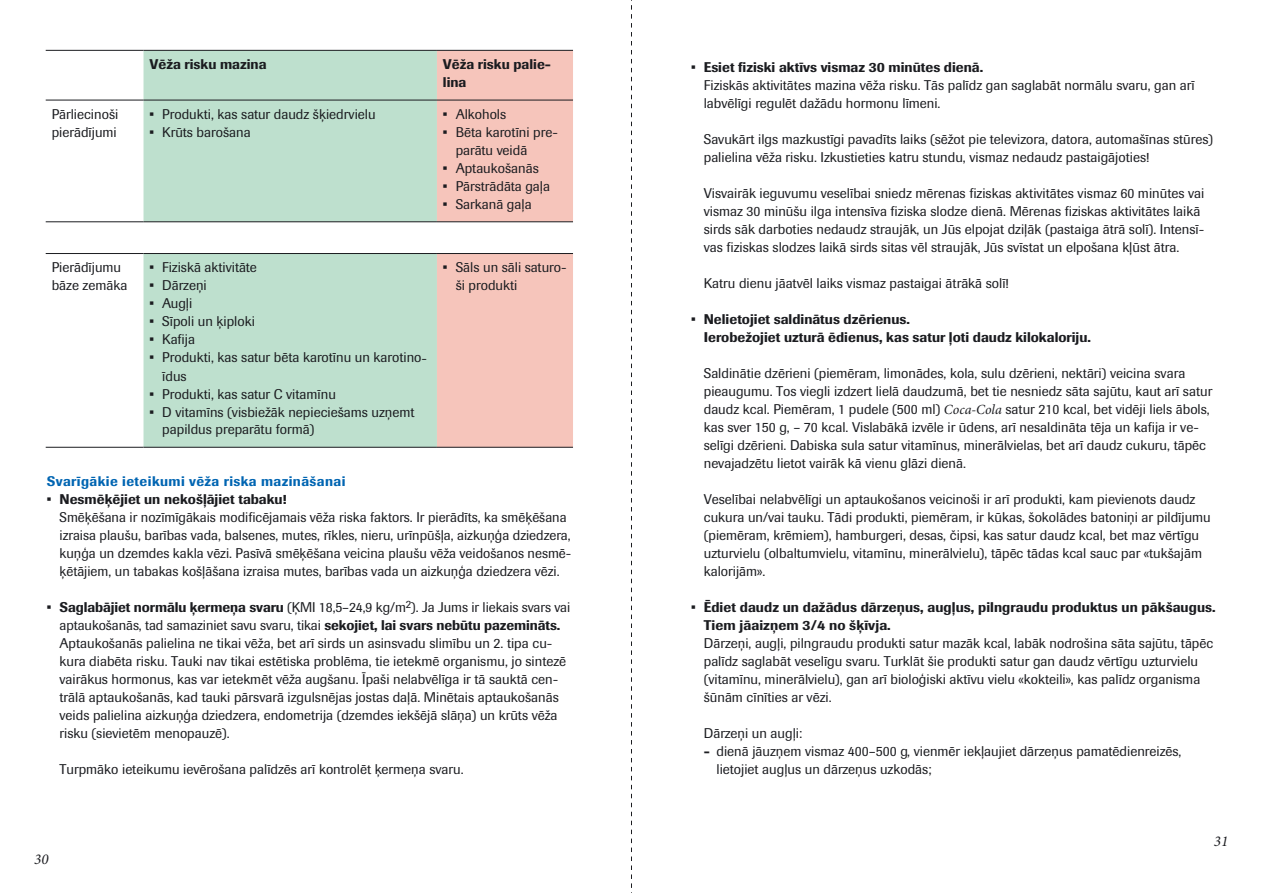
<style>
.page{position:relative;width:1263px;height:893px;background:#fff}
.page>*{position:absolute;margin:0;border:0;box-sizing:border-box;transform-origin:0 0}
.t1{font:italic 15px "Minion Pro";color:#1b1c20}
.t2{font:13.95px/18px "Imago";color:#1b1c20}
.t3{font:500 13.95px/18px "Imago";color:#1b1c20}
.t4{font:500 13.8px "Imago";letter-spacing:.03em;color:#0065b2}
.s1{font-weight:500}
.s2{font-family:"Minion Pro";font-style:italic}
</style>
<div class="page">
<svg style="left:144px;top:51px;width:293px;height:396px;background:#c2e1d1"></svg>
<svg style="left:437px;top:51px;width:136px;height:396px;background:#f6c9bf"></svg>
<hr style="left:46px;top:50px;width:98px;height:1px;background:#1b1c20">
<hr style="left:144px;top:50px;width:293px;height:1px;background:#1b1c20">
<hr style="left:437px;top:50px;width:136px;height:1px;background:#1b1c20">
<hr style="left:46px;top:221px;width:98px;height:1px;background:#1b1c20">
<hr style="left:144px;top:221px;width:293px;height:1px;background:#1b1c20">
<hr style="left:437px;top:221px;width:136px;height:1px;background:#1b1c20">
<hr style="left:46px;top:253px;width:98px;height:1px;background:#1b1c20">
<hr style="left:144px;top:253px;width:293px;height:1px;background:#1b1c20">
<hr style="left:437px;top:253px;width:136px;height:1px;background:#1b1c20">
<hr style="left:46px;top:100px;width:98px;height:1px;background:#1b1c20">
<hr style="left:144px;top:100px;width:293px;height:1px;background:#1b1c20">
<hr style="left:437px;top:100px;width:136px;height:1px;background:#1b1c20">
<hr style="left:46px;top:447px;width:98px;height:1px;background:#1b1c20">
<hr style="left:144px;top:447px;width:293px;height:1px;background:#1b1c20">
<hr style="left:437px;top:447px;width:136px;height:1px;background:#1b1c20">
<svg style="left:631px;top:0;width:1px;height:893px"></svg>
<p class="t3" style="left:149px;top:55px;width:119px">Vēža risku mazina</p>
<p class="t3" style="left:443px;top:55px;width:110px">Vēža risku palie&shy;lina</p>
<p class="t2" style="left:52px;top:105px;width:68px">Pārliecinoši pierādījumi</p>
<p class="t2" style="left:149px;top:105px;width:228px"><span class="s1">•</span> Produkti, kas satur daudz šķiedrvielu</p>
<p class="t2" style="left:149px;top:123px;width:103px"><span class="s1">•</span> Krūts barošana</p>
<p class="t2" style="left:443px;top:105px;width:65px"><span class="s1">•</span> Alkohols</p>
<p class="t2" style="left:456px;top:123px;width:104px;text-indent:-13px"><span class="s1">•</span> Bēta karotīni pre&shy;parātu veidā</p>
<p class="t2" style="left:443px;top:159px;width:97px"><span class="s1">•</span> Aptaukošanās</p>
<p class="t2" style="left:443px;top:177px;width:109px"><span class="s1">•</span> Pārstrādāta gaļa</p>
<p class="t2" style="left:443px;top:195px;width:90px"><span class="s1">•</span> Sarkanā gaļa</p>
<p class="t2" style="left:52px;top:258px;width:77px">Pierādījumu bāze zemāka</p>
<p class="t2" style="left:149px;top:258px;width:109px"><span class="s1">•</span> Fiziskā aktivitāte</p>
<p class="t2" style="left:149px;top:276px;width:59px"><span class="s1">•</span> Dārzeņi</p>
<p class="t2" style="left:149px;top:294px;width:44px"><span class="s1">•</span> Augļi</p>
<p class="t2" style="left:149px;top:312px;width:107px"><span class="s1">•</span> Sīpoli un ķiploki</p>
<p class="t2" style="left:149px;top:330px;width:47px"><span class="s1">•</span> Kafija</p>
<p class="t2" style="left:162px;top:348px;width:266px;text-indent:-13px"><span class="s1">•</span> Produkti, kas satur bēta karotīnu un karotino&shy;īdus</p>
<p class="t2" style="left:150px;top:384px;width:188px"><span class="s1">•</span> Produkti, kas satur C vitamīnu</p>
<p class="t2" style="left:162px;top:402px;width:254px;text-indent:-13px"><span class="s1">•</span> D vitamīns (visbiežāk nepieciešams uzņemt papildus preparātu formā)</p>
<p class="t2" style="left:456px;top:258px;width:113px;text-indent:-13px"><span class="s1">•</span> Sāls un sāli saturo&shy;ši produkti</p>
<p class="t4" style="left:47px;top:472px;width:300px">Svarīgākie ieteikumi vēža riska mazināšanai</p>
<p class="t3" style="left:47px;top:490px;width:241px">• Nesmēķējiet un nekošļājiet tabaku!</p>
<p class="t2" style="left:60px;top:508px;width:513px">Smēķēšana ir nozīmīgākais modificējamais vēža riska faktors. Ir pierādīts, ka smēķēšana izraisa plaušu, barības vada, balsenes, mutes, rīkles, nieru, urīnpūšļa, aizkuņģa dziedzera, kuņģa un dzemdes kakla vēzi. Pasīvā smēķēšana veicina plaušu vēža veidošanos nesmē&shy;ķētājiem, un tabakas košļāšana izraisa mutes, barības vada un aizkuņģa dziedzera vēzi.</p>
<p class="t2" style="left:60px;top:598px;width:512px;text-indent:-13px"><span class="s1">• Saglabājiet normālu ķermeņa svaru</span> (ĶMI 18,5–24,9 kg/m<sup>2</sup>). Ja Jums ir liekais svars vai aptaukošanās, tad samaziniet savu svaru, tikai <span class="s1">sekojiet, lai svars nebūtu pazemināts.<br></span>Aptaukošanās palielina ne tikai vēža, bet arī sirds un asinsvadu slimību un 2. tipa cu&shy;kura diabēta risku. Tauki nav tikai estētiska problēma, tie ietekmē organismu, jo sintezē vairākus hormonus, kas var ietekmēt vēža augšanu. Īpaši nelabvēlīga ir tā sauktā cen&shy;trālā aptaukošanās, kad tauki pārsvarā izgulsnējas jostas daļā. Minētais aptaukošanās veids palielina aizkuņģa dziedzera, endometrija (dzemdes iekšējā slāņa) un krūts vēža risku (sievietēm menopauzē).</p>
<p class="t2" style="left:60px;top:760px;width:406px">Turpmāko ieteikumu ievērošana palīdzēs arī kontrolēt ķermeņa svaru.</p>
<p class="t1" style="left:34px;top:849px;width:16px">30</p>
<p class="t3" style="left:691px;top:58px;width:294px">• Esiet fiziski aktīvs vismaz 30 minūtes dienā.</p>
<p class="t2" style="left:704px;top:76px;width:492px">Fiziskās aktivitātes mazina vēža risku. Tās palīdz gan saglabāt normālu svaru, gan arī labvēlīgi regulēt dažādu hormonu līmeni.</p>
<p class="t2" style="left:704px;top:130px;width:511px">Savukārt ilgs mazkustīgi pavadīts laiks (sēžot pie televizora, datora, automašīnas stūres) palielina vēža risku. Izkustieties katru stundu, vismaz nedaudz pastaigājoties!</p>
<p class="t2" style="left:704px;top:184px;width:502px">Visvairāk ieguvumu veselībai sniedz mērenas fiziskas aktivitātes vismaz 60 minūtes vai vismaz 30 minūšu ilga intensīva fiziska slodze dienā. Mērenas fiziskas aktivitātes laikā sirds sāk darboties nedaudz straujāk, un Jūs elpojat dziļāk (pastaiga ātrā solī). Intensī&shy;vas fiziskas slodzes laikā sirds sitas vēl straujāk, Jūs svīstat un elpošana kļūst ātra.</p>
<p class="t2" style="left:704px;top:274px;width:306px">Katru dienu jāatvēl laiks vismaz pastaigai ātrākā solī!</p>
<p class="t3" style="left:704px;top:310px;width:389px;text-indent:-13px">• Nelietojiet saldinātus dzērienus.<br>Ierobežojiet uzturā ēdienus, kas satur ļoti daudz kilokaloriju.</p>
<p class="t2" style="left:704px;top:364px;width:510px">Saldinātie dzērieni (piemēram, limonādes, kola, sulu dzērieni, nektāri) veicina svara pieaugumu. Tos viegli izdzert lielā daudzumā, bet tie nesniedz sāta sajūtu, kaut arī satur daudz kcal. Piemēram, 1 pudele (500 ml) <span class="s2">Coca-Cola</span> satur 210 kcal, bet vidēji liels ābols, kas sver 150 g, – 70 kcal. Vislabākā izvēle ir ūdens, arī nesaldināta tēja un kafija ir ve&shy;selīgi dzērieni. Dabiska sula satur vitamīnus, minerālvielas, bet arī daudz cukuru, tāpēc nevajadzētu lietot vairāk kā vienu glāzi dienā.</p>
<p class="t2" style="left:704px;top:490px;width:509px">Veselībai nelabvēlīgi un aptaukošanos veicinoši ir arī produkti, kam pievienots daudz cukura un/vai tauku. Tādi produkti, piemēram, ir kūkas, šokolādes batoniņi ar pildījumu (piemēram, krēmiem), hamburgeri, desas, čipsi, kas satur daudz kcal, bet maz vērtīgu uzturvielu (olbaltumvielu, vitamīnu, minerālvielu), tāpēc tādas kcal sauc par «tukšajām kalorijām».</p>
<p class="t3" style="left:704px;top:598px;width:513px;text-indent:-13px">• Ēdiet daudz un dažādus dārzeņus, augļus, pilngraudu produktus un pākšaugus.<br>Tiem jāaizņem 3/4 no šķīvja.</p>
<p class="t2" style="left:704px;top:634px;width:511px">Dārzeņi, augļi, pilngraudu produkti satur mazāk kcal, labāk nodrošina sāta sajūtu, tāpēc palīdz saglabāt veselīgu svaru. Turklāt šie produkti satur gan daudz vērtīgu uzturvielu (vitamīnu, minerālvielu), gan arī bioloģiski aktīvu vielu «kokteili», kas palīdz organisma šūnām cīnīties ar vēzi.</p>
<p class="t2" style="left:704px;top:724px;width:100px">Dārzeņi un augļi:</p>
<p class="t2" style="left:716px;top:742px;width:466px;text-indent:-13px"><span class="s1">-</span> dienā jāuzņem vismaz 400–500 g, vienmēr iekļaujiet dārzeņus pamatēdienreizēs, lietojiet augļus un dārzeņus uzkodās;</p>
<p class="t1" style="left:1214px;top:831px;width:16px">31</p>
</div>
